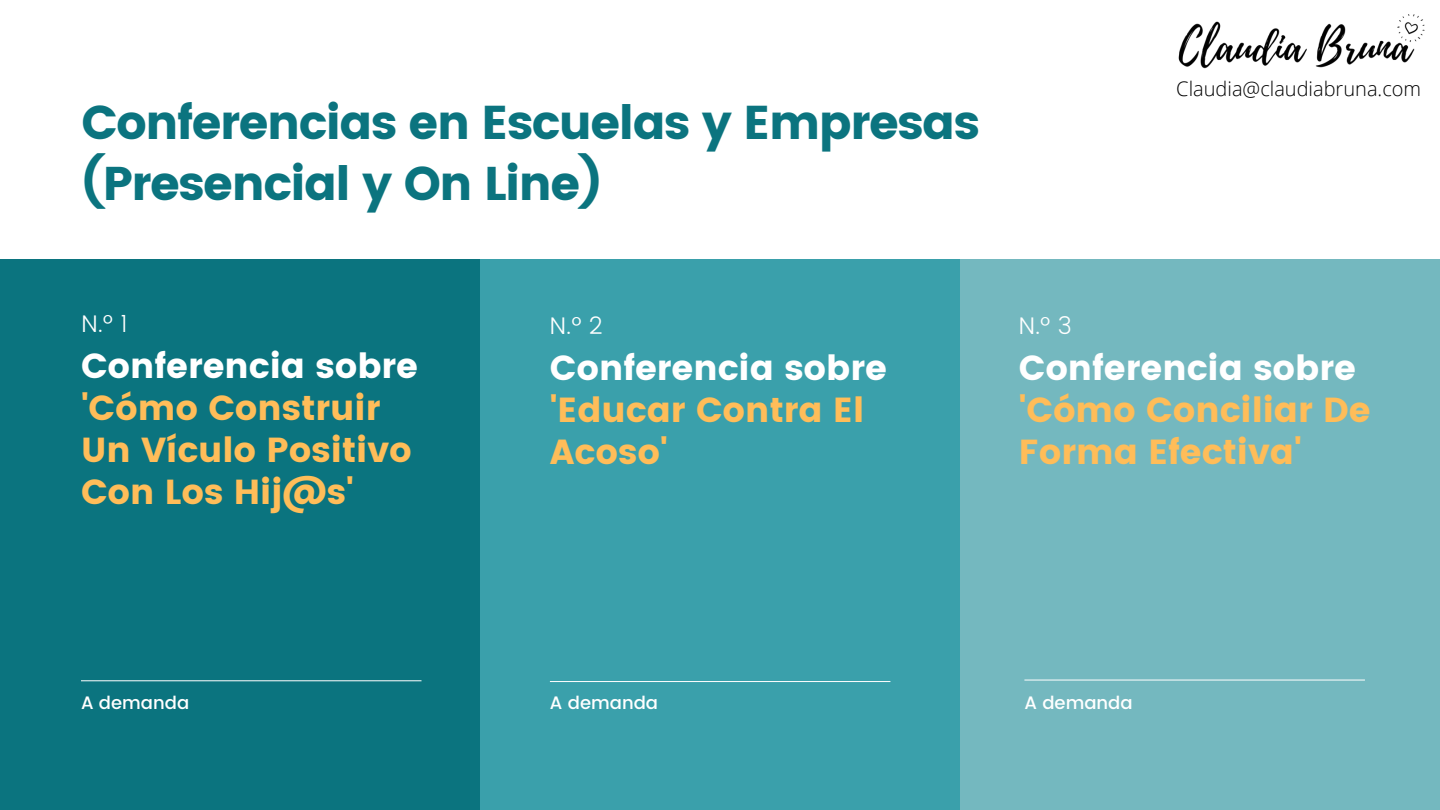
<style>
.page{position:relative;width:1440px;height:810px;background:#fff}
.page>*{position:absolute;margin:0;border:0;box-sizing:border-box;transform-origin:0 0}
.t1{font:47.2px "Poppins";letter-spacing:-.03em;color:#0b747f}
.t2{font:34.7px/42px "Poppins";color:#ffbd59}
.t3{font:34.7px "Poppins";color:#fff}
.t4{font:300 24px "Poppins";color:#fff}
.t5{font:300 20px "Open Sans";color:#000}
.t6{font:500 18px "Poppins";color:#fff}
.s1{color:#fff}
</style>
<div class="page">
<div style="left:480px;top:260px;width:480px;height:550px;background:#3aa0ab"></div>
<div style="left:960px;top:260px;width:480px;height:550px;background:#74b8bf"></div>
<div style="left:0;top:260px;width:480px;height:550px;background:#0b747f"></div>
<hr style="left:81px;top:680px;width:341px;height:1px;background:#fff">
<hr style="left:550px;top:681px;width:340px;height:1px;background:#fff">
<hr style="left:1024px;top:680px;width:341px;height:1px;background:#fff">
<img style="left:1178px;top:14px;width:247px;height:55px">
<p class="t1" style="left:81px;top:95px;width:900px">Conferencias en Escuelas y Empresas</p>
<p class="t1" style="left:81px;top:156px;width:522px">(Presencial y On Line)</p>
<p class="t4" style="left:81px;top:310px;width:48px">N.º 1</p>
<p class="t3" style="left:81px;top:346px;width:339px">Conferencia sobre</p>
<p class="t2" style="left:81px;top:387px;width:332px">'Cómo Construir<br>Un Vículo Positivo<br>Con Los Hij@s'</p>
<p class="t4" style="left:550px;top:312px;width:54px">N.º 2</p>
<p class="t2" style="left:550px;top:347px;width:339px"><span class="s1">Conferencia sobre </span>'Educar Contra El<br>Acoso'</p>
<p class="t4" style="left:1019px;top:312px;width:55px">N.º 3</p>
<p class="t5" style="left:1176px;top:74px;width:246px">Claudia@claudiabruna.com</p>
<p class="t2" style="left:1019px;top:347px;width:354px"><span class="s1">Conferencia sobre </span>'Cómo Conciliar De<br>Forma Efectiva'</p>
<p class="t6" style="left:81px;top:693px;width:110px">A demanda</p>
<p class="t6" style="left:550px;top:693px;width:110px">A demanda</p>
<p class="t6" style="left:1024px;top:693px;width:110px">A demanda</p>
</div>
